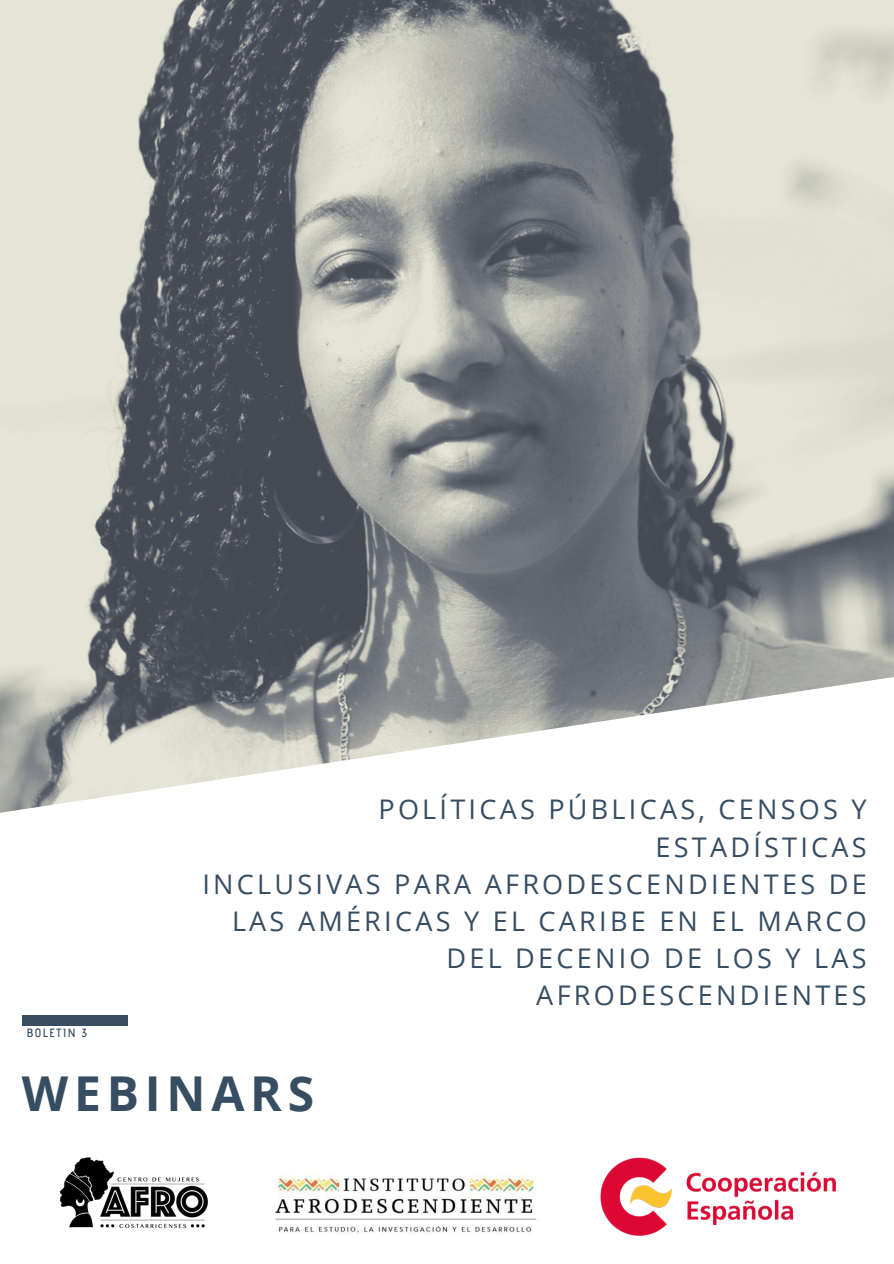
<style>
.page{position:relative;width:894px;height:1264px;background:#fff}
.page>*{position:absolute;margin:0;border:0;box-sizing:border-box;transform-origin:0 0}
.t1{font:700 48px "Open Sans";letter-spacing:.12em;color:#364d62}
.t2{font:27px/37.2px "Open Sans";letter-spacing:.12em;color:#364d62;text-align:right}
.t3{font:600 12px "Advent Pro";letter-spacing:.12em;color:#364d62}
</style>
<div class="page">
<img style="left:0;top:0;width:893px;height:812px">
<div style="left:22px;top:1015px;width:106px;height:10px;background:#364d62"></div>
<img style="left:600px;top:1157px;width:236px;height:79px">
<img style="left:275px;top:1176px;width:262px;height:58px">
<img style="left:59px;top:1157px;width:149px;height:72px">
<p class="t3" style="left:27px;top:1024px;width:62px">BOLETIN 3</p>
<p class="t2" style="left:202px;top:790px;width:665px">POLÍTICAS PÚBLICAS, CENSOS Y<br>ESTADÍSTICAS<br>INCLUSIVAS PARA AFRODESCENDIENTES DE<br>LAS AMÉRICAS Y EL CARIBE EN EL MARCO<br>DEL DECENIO DE LOS Y LAS<br>AFRODESCENDIENTES</p>
<h1 class="t1" style="left:22px;top:1059px;width:294px">WEBINARS</h1>
</div>
